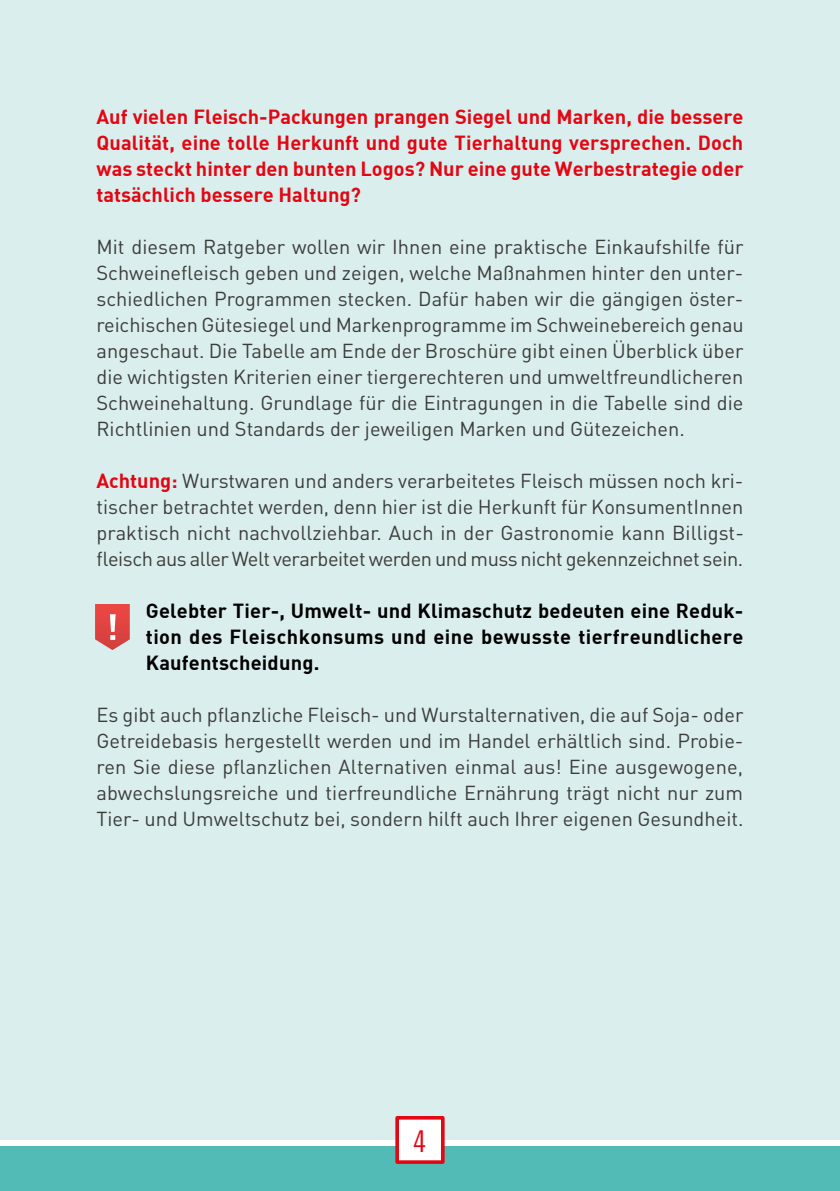
<style>
.page{position:relative;width:840px;height:1191px;background:#fff}
.page>*{position:absolute;margin:0;border:0;box-sizing:border-box;transform-origin:0 0}
.t1{font:30px "Trade Gothic Cond Eighteen";color:#e30613}
.t2{font:20px/26px "DIN";color:#3c3c3b;text-align:justify}
.t3{font:20px/26px "DIN Bold";color:#e30613;text-align:justify}
.t4{font:20px/26px "DIN Bold";letter-spacing:.025em;color:#000;text-align:justify}
.s1{font-family:"DIN Bold";color:#e30613}
</style>
<div class="page">
<div style="left:0;top:0;width:839px;height:1140px;background:#daefed"></div>
<div style="left:0;top:1146px;width:839px;height:45px;background:#52bbb5"></div>
<div style="left:397px;top:1117px;width:45px;height:45px;background:#fff"></div>
<div style="left:395px;top:1116px;width:49px;height:47px;border:4px solid #e30613"></div>
<svg style="left:95px;top:604px;width:35px;height:46px"></svg>
<p class="t3" style="left:96px;top:103px;width:648px">Auf vielen Fleisch-Packungen prangen Siegel und Marken, die bessere Qualität, eine tolle Herkunft und gute Tierhaltung versprechen. Doch was steckt hinter den bunten Logos? Nur eine gute Werbestrategie oder tatsächlich bessere Haltung?</p>
<p class="t2" style="left:96px;top:233px;width:648px">Mit diesem Ratgeber wollen wir Ihnen eine praktische Einkaufshilfe für Schweinefleisch geben und zeigen, welche Maßnahmen hinter den unter&shy;schiedlichen Programmen stecken. Dafür haben wir die gängigen öster&shy;reichischen Gütesiegel und Markenprogramme im Schweinebereich genau angeschaut. Die Tabelle am Ende der Broschüre gibt einen Überblick über die wichtigsten Kriterien einer tiergerechteren und umweltfreundlicheren Schweinehaltung. Grundlage für die Eintragungen in die Tabelle sind die Richtlinien und Standards der jeweiligen Marken und Gütezeichen.</p>
<p class="t2" style="left:96px;top:467px;width:648px"><span class="s1">Achtung:</span> Wurstwaren und anders verarbeitetes Fleisch müssen noch kri&shy;tischer betrachtet werden, denn hier ist die Herkunft für KonsumentInnen praktisch nicht nachvollziehbar. Auch in der Gastronomie kann Billigst&shy;fleisch aus aller Welt verarbeitet werden und muss nicht gekennzeichnet sein.</p>
<p class="t4" style="left:146px;top:597px;width:599px">Gelebter Tier-, Umwelt- und Klimaschutz bedeuten eine Reduk&shy;tion des Fleischkonsums und eine bewusste tierfreundlichere Kaufentscheidung.</p>
<p class="t2" style="left:96px;top:701px;width:648px">Es gibt auch pflanzliche Fleisch- und Wurstalternativen, die auf Soja- oder Getreidebasis hergestellt werden und im Handel erhältlich sind. Probie&shy;ren Sie diese pflanzlichen Alternativen einmal aus! Eine ausgewogene, abwechslungsreiche und tierfreundliche Ernährung trägt nicht nur zum Tier- und Umweltschutz bei, sondern hilft auch Ihrer eigenen Gesundheit.</p>
<h1 class="t1" style="left:413px;top:1123px;width:15px">4</h1>
</div>
